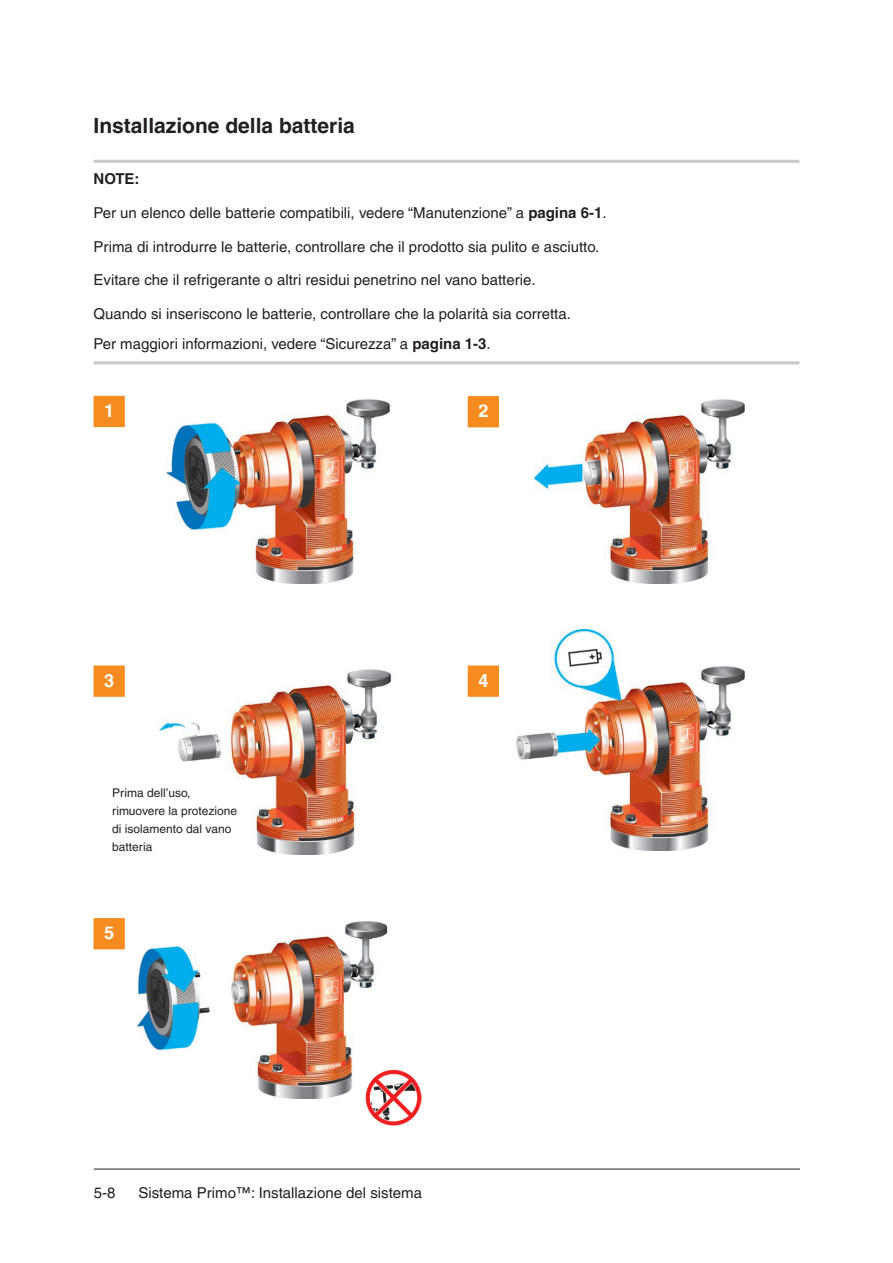
<style>
.page{position:relative;width:893px;height:1263px;background:#fff}
.page>*{position:absolute;margin:0;border:0;box-sizing:border-box;transform-origin:0 0}
.Heading_2__14pt_bold{font:700 21px "Helvetica LT Pro";color:#231f20}
.Figure_Steps{font:700 18px "Helvetica LT Pro";color:#fff}
.Multiple_notes_middle{font:15px "Helvetica LT Pro";color:#231f20}
._10pt_Note_Last_para{font:15px "Helvetica LT Pro";color:#231f20}
._10pt_Note_First_para{font:700 15px "Helvetica LT Pro";color:#231f20}
.Figure_Text_9pt{font:12px/18px "Helvetica LT Pro";color:#231f20}
.s1{font-weight:700}
</style>
<div class="page">
<hr style="left:94px;top:1169px;width:706px;height:1px;background:#231f20">
<img style="left:138px;top:921px;width:250px;height:177px">
<img style="left:365px;top:1069px;width:56px;height:56px">
<div style="left:94px;top:396px;width:31px;height:31px;background:#f68c1f"></div>
<div style="left:468px;top:396px;width:31px;height:31px;background:#f68c1f"></div>
<div style="left:94px;top:665px;width:31px;height:32px;background:#f68c1f;border:2px solid #f68c1f"></div>
<div style="left:468px;top:665px;width:31px;height:32px;background:#f68c1f;border:2px solid #f68c1f"></div>
<div style="left:94px;top:918px;width:31px;height:31px;background:#f68c1f;border:2px solid #f68c1f"></div>
<img style="left:167px;top:399px;width:223px;height:184px">
<img style="left:535px;top:399px;width:210px;height:185px">
<img style="left:159px;top:669px;width:232px;height:186px">
<img style="left:516px;top:629px;width:229px;height:221px">
<hr style="left:94px;top:160px;width:705px;height:3px;background:#c7c8ca">
<hr style="left:94px;top:361px;width:705px;height:3px;background:#c7c8ca">
<p class="Heading_2__14pt_bold" style="left:94px;top:113px;width:263px">Installazione della batteria</p>
<p class="_10pt_Note_First_para" style="left:94px;top:170px;width:48px">NOTE:</p>
<p class="Multiple_notes_middle" style="left:94px;top:204px;width:514px">Per un elenco delle batterie compatibili, vedere “Manutenzione” a <span class="s1">pagina 6-1</span>.</p>
<p class="Multiple_notes_middle" style="left:94px;top:238px;width:507px">Prima di introdurre le batterie, controllare che il prodotto sia pulito e asciutto.</p>
<p class="Multiple_notes_middle" style="left:94px;top:271px;width:444px">Evitare che il refrigerante o altri residui penetrino nel vano batterie.</p>
<p class="Multiple_notes_middle" style="left:94px;top:305px;width:479px">Quando si inseriscono le batterie, controllare che la polarità sia corretta.</p>
<p class="_10pt_Note_Last_para" style="left:94px;top:335px;width:399px">Per maggiori informazioni, vedere “Sicurezza” a <span class="s1">pagina 1-3</span>.</p>
<p class="Figure_Steps" style="left:104px;top:400px;width:12px">1</p>
<p class="Figure_Steps" style="left:478px;top:400px;width:12px">2</p>
<p class="Figure_Steps" style="left:104px;top:669px;width:12px">3</p>
<p class="Figure_Steps" style="left:478px;top:669px;width:12px">4</p>
<p class="Figure_Text_9pt" style="left:112px;top:783px;width:126px">Prima dell’uso, rimuovere la protezione di isolamento dal vano batteria</p>
<p class="Figure_Steps" style="left:104px;top:922px;width:12px">5</p>
<p class="Multiple_notes_middle" style="left:94px;top:1184px;width:23px">5-8</p>
<p class="Multiple_notes_middle" style="left:138px;top:1184px;width:285px">Sistema Primo™: Installazione del sistema</p>
</div>
